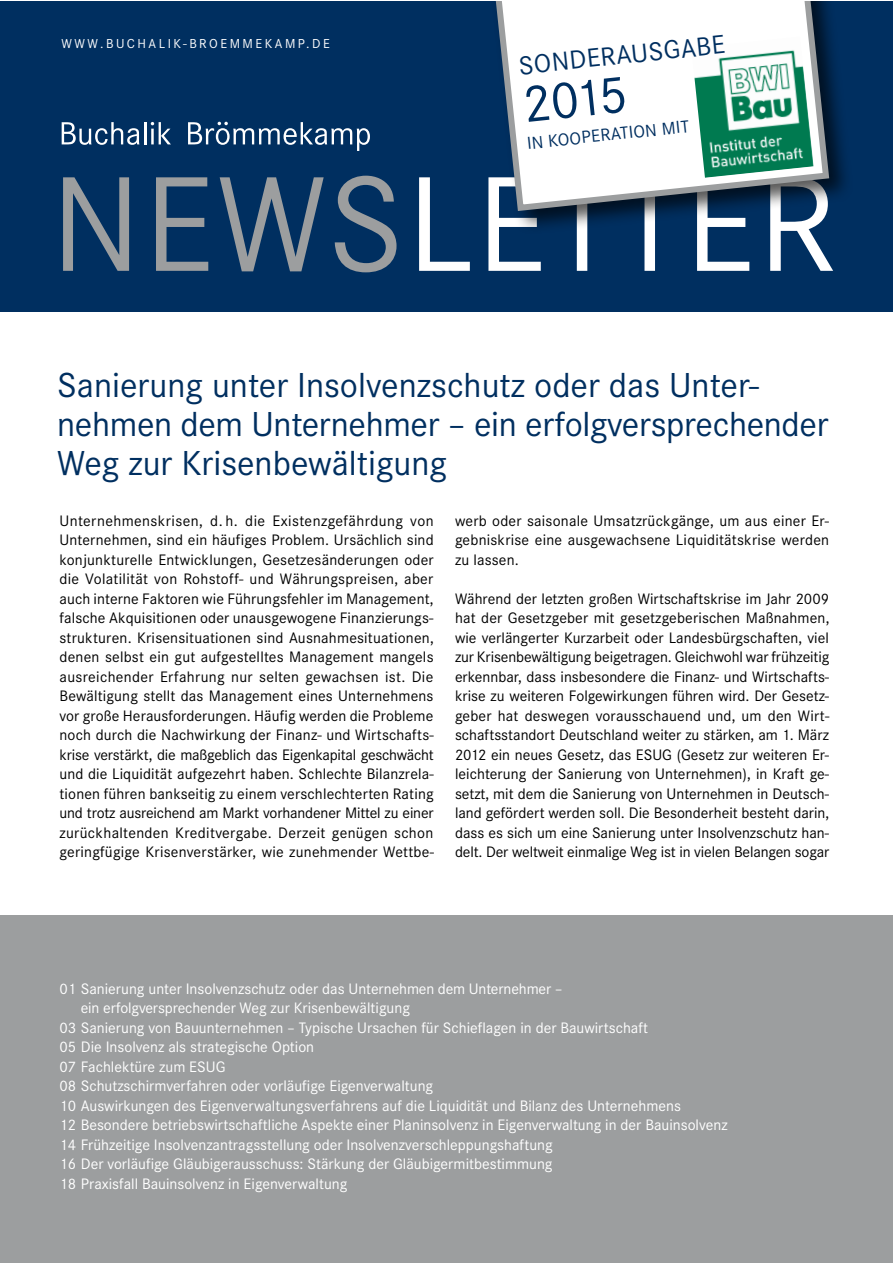
<style>
.page{position:relative;width:893px;height:1263px;background:#fff}
.page>*{position:absolute;margin:0;border:0;box-sizing:border-box;transform-origin:0 0}
.t1{font:140.1px "Corporate S";letter-spacing:.02em;color:#fff}
.t2{font:54px "Corporate S";color:#002f60}
.t3{font:36px/39px "Corporate S";color:#002f60}
.t4{font:27px "Corporate S";color:#002f60}
.t5{font:18px "Corporate S";color:#002f60}
.t6{font:15.75px/19.5px "Corporate S";letter-spacing:.015em;color:#000;text-align:justify}
.t7{font:15.75px "Corporate S";color:#fff}
.t8{font:13.5px "Corporate S";letter-spacing:.185em;color:#fff}
.s1{color:#9c9e9f}
</style>
<div class="page">
<div style="left:0;top:916px;width:892px;height:347px;background:#9c9e9f"></div>
<div style="left:0;top:1px;width:892px;height:310px;background:#002f60"></div>
<svg style="left:62px;top:122px;width:77px;height:23px"></svg>
<hr style="left:144px;top:122px;width:2px;height:22px;background:#fff">
<svg style="left:151px;top:122px;width:20px;height:22px"></svg>
<svg style="left:188px;top:122px;width:182px;height:29px"></svg>
<div style="left:484px;top:1px;width:369px;height:234px;background:#000;opacity:.65"></div>
<svg style="left:484px;top:1px;width:348px;height:213px"></svg>
<img style="left:691px;top:37px;width:123px;height:141px">
<p class="t8" style="left:62px;top:35px;width:270px">WWW.BUCHALIK-BROEMMEKAMP.DE</p>
<h3 class="t4" style="left:517px;top:50px;width:209px;rotate:-6deg">SONDERAUSGABE</h3>
<h2 class="t2" style="left:520px;top:74px;width:106px;rotate:-6deg">2015</h2>
<p class="t5" style="left:526px;top:133px;width:164px;rotate:-6deg">IN KOOPERATION MIT</p>
<h1 class="t1" style="left:51px;top:145px;width:787px"><span class="s1">NEWS</span>LETTER</h1>
<h3 class="t3" style="left:57px;top:365px;width:773px">Sanierung unter Insolvenzschutz oder das Unter&shy;nehmen dem Unternehmer – ein erfolgversprechender<br>Weg zur Krisenbewältigung</h3>
<p class="t6" style="left:60px;top:511px;width:376px">Unternehmenskrisen, d. h. die Existenzgefährdung von Unternehmen, sind ein häufiges Problem. Ursächlich sind konjunkturelle Entwicklungen, Gesetzesänderungen oder die Volatilität von Rohstoff- und Währungspreisen, aber auch interne Faktoren wie Führungsfehler im Management, falsche Akquisitionen oder unausgewogene Finanzierungs&shy;strukturen. Krisensituationen sind Ausnahmesituationen, denen selbst ein gut aufgestelltes Management mangels ausreichender Erfahrung nur selten gewachsen ist. Die Bewältigung stellt das Management eines Unternehmens vor große Herausforderungen. Häufig werden die Probleme noch durch die Nachwirkung der Finanz- und Wirtschafts&shy;krise verstärkt, die maßgeblich das Eigenkapital geschwächt und die Liquidität aufgezehrt haben. Schlechte Bilanzrela&shy;tionen führen bankseitig zu einem verschlechterten Rating und trotz ausreichend am Markt vorhandener Mittel zu einer zurückhaltenden Kreditvergabe. Derzeit genügen schon geringfügige Krisenverstärker, wie zunehmender Wettbe-</p>
<p class="t6" style="left:455px;top:511px;width:376px">werb oder saisonale Umsatzrückgänge, um aus einer Er&shy;gebniskrise eine ausgewachsene Liquiditätskrise werden zu lassen.</p>
<p class="t6" style="left:455px;top:589px;width:376px">Während der letzten großen Wirtschaftskrise im Jahr 2009 hat der Gesetzgeber mit gesetzgeberischen Maßnahmen, wie verlängerter Kurzarbeit oder Landesbürgschaften, viel zur Krisenbewältigung beigetragen. Gleichwohl war frühzeitig erkennbar, dass insbesondere die Finanz- und Wirtschafts&shy;krise zu weiteren Folgewirkungen führen wird. Der Gesetz&shy;geber hat deswegen vorausschauend und, um den Wirt&shy;schaftsstandort Deutschland weiter zu stärken, am 1. März 2012 ein neues Gesetz, das ESUG (Gesetz zur weiteren Er&shy;leichterung der Sanierung von Unternehmen), in Kraft ge&shy;setzt, mit dem die Sanierung von Unternehmen in Deutsch&shy;land gefördert werden soll. Die Besonderheit besteht darin, dass es sich um eine Sanierung unter Insolvenzschutz han&shy;delt. Der weltweit einmalige Weg ist in vielen Belangen sogar</p>
<p class="t7" style="left:60px;top:979px;width:505px">01 Sanierung unter Insolvenzschutz oder das Unternehmen dem Unternehmer –</p>
<p class="t7" style="left:81px;top:999px;width:331px">ein erfolgversprechender Weg zur Krisenbewältigung</p>
<p class="t7" style="left:60px;top:1018px;width:590px">03 Sanierung von Bauunternehmen – Typische Ursachen für Schieflagen in der Bauwirtschaft</p>
<p class="t7" style="left:60px;top:1038px;width:256px">05 Die Insolvenz als strategische Option</p>
<p class="t7" style="left:60px;top:1057px;width:167px">07 Fachlektüre zum ESUG</p>
<p class="t7" style="left:60px;top:1077px;width:375px">08 Schutzschirmverfahren oder vorläufige Eigenverwaltung</p>
<p class="t7" style="left:60px;top:1096px;width:623px">10 Auswirkungen des Eigenverwaltungsverfahrens auf die Liquidität und Bilanz des Unternehmens</p>
<p class="t7" style="left:60px;top:1116px;width:670px">12 Besondere betriebswirtschaftliche Aspekte einer Planinsolvenz in Eigenverwaltung in der Bauinsolvenz</p>
<p class="t7" style="left:60px;top:1135px;width:495px">14 Frühzeitige Insolvenzantragsstellung oder Insolvenzverschleppungshaftung</p>
<p class="t7" style="left:60px;top:1155px;width:494px">16 Der vorläufige Gläubigerausschuss: Stärkung der Gläubigermitbestimmung</p>
<p class="t7" style="left:60px;top:1174px;width:289px">18 Praxisfall Bauinsolvenz in Eigenverwaltung</p>
</div>
